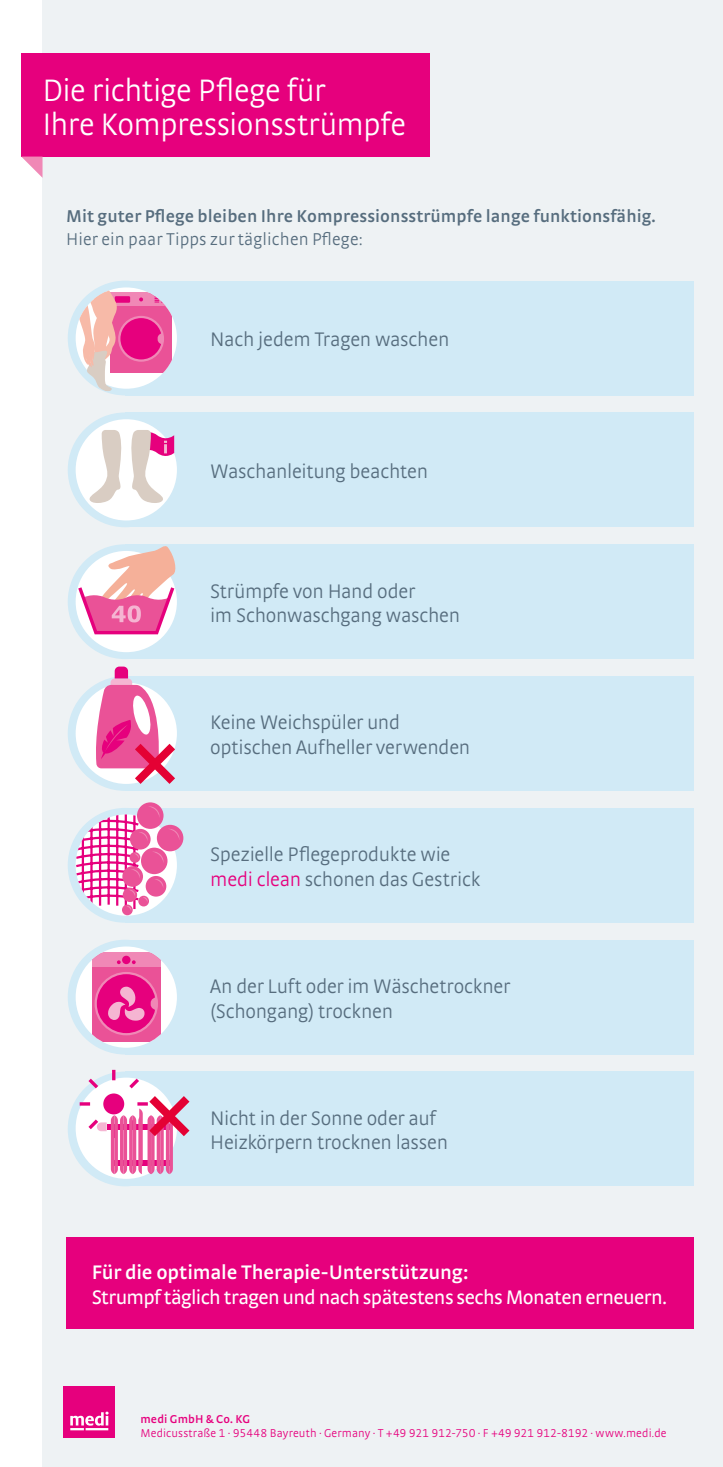
<style>
.page{position:relative;width:723px;height:1467px;background:#fff}
.page>*{position:absolute;margin:0;border:0;box-sizing:border-box;transform-origin:0 0}
.t1{font:300 32.7px/34.2px "medi Strada Pro";letter-spacing:-.015em;color:#fff}
.t2{font:300 20.7px/24.5px "medi Strada Pro";letter-spacing:-.015em;color:#576d7e}
.t3{font:20.7px "medi Strada Pro";letter-spacing:-.03em;color:#fff}
.t4{font:600 20.7px "medi Strada Pro";letter-spacing:-.005em;color:#fff}
.t5{font:600 18px "medi Strada Pro";letter-spacing:.005em;color:#576d7e}
.t6{font:300 18px "medi Strada Pro";letter-spacing:.005em;color:#576d7e}
.t7{font:300 12px "medi Strada Pro";letter-spacing:.005em;color:#e6007d}
.t8{font:600 12px "medi Strada Pro";letter-spacing:.015em;color:#e6007d}
.s1{color:#e6007d}
</style>
<div class="page">
<div style="left:43px;top:0;width:680px;height:1467px;background:#eef2f4"></div>
<div style="left:21px;top:53px;width:408px;height:104px;background:#e6007d"></div>
<svg style="left:22px;top:157px;width:21px;height:21px"></svg>
<div style="left:64px;top:1386px;width:51px;height:51px;background:#e6007d"></div>
<svg style="left:70px;top:1412px;width:39px;height:18px"></svg>
<div style="left:66px;top:1237px;width:627px;height:92px;background:#e6007d"></div>
<div style="left:125px;top:281px;width:568px;height:114px;background:#d1eaf6"></div>
<div style="left:68px;top:281px;width:115px;height:114px;background:#d1eaf6;border-radius:50%"></div>
<div style="left:125px;top:412px;width:568px;height:115px;background:#d1eaf6"></div>
<div style="left:68px;top:412px;width:115px;height:115px;background:#d1eaf6;border-radius:50%"></div>
<div style="left:125px;top:544px;width:568px;height:115px;background:#d1eaf6"></div>
<div style="left:68px;top:544px;width:115px;height:115px;background:#d1eaf6;border-radius:50%"></div>
<div style="left:125px;top:676px;width:568px;height:115px;background:#d1eaf6"></div>
<div style="left:68px;top:676px;width:115px;height:115px;background:#d1eaf6;border-radius:50%"></div>
<div style="left:125px;top:808px;width:568px;height:115px;background:#d1eaf6"></div>
<div style="left:68px;top:808px;width:115px;height:115px;background:#d1eaf6;border-radius:50%"></div>
<div style="left:125px;top:940px;width:568px;height:114px;background:#d1eaf6"></div>
<div style="left:68px;top:940px;width:115px;height:114px;background:#d1eaf6;border-radius:50%"></div>
<div style="left:125px;top:1072px;width:568px;height:114px;background:#d1eaf6"></div>
<svg style="left:68px;top:1072px;width:115px;height:114px"></svg>
<div style="left:76px;top:287px;width:101px;height:102px;background:#fff;border-radius:50%"></div>
<div style="left:110px;top:293px;width:62px;height:80px;background:#ea5297"></div>
<svg style="left:117px;top:293px;width:55px;height:13px"></svg>
<svg style="left:139px;top:297px;width:4px;height:4px"></svg>
<div style="left:115px;top:296px;width:15px;height:7px;background:#e6007d"></div>
<svg style="left:155px;top:297px;width:11px;height:6px"></svg>
<div style="left:119px;top:317px;width:44px;height:44px;background:#e6007d;border-radius:50%"></div>
<div style="left:118px;top:316px;width:46px;height:46px;border:2px solid #f088b6;border-radius:50%"></div>
<svg style="left:158px;top:333px;width:4px;height:12px"></svg>
<svg style="left:76px;top:287px;width:41px;height:105px"></svg>
<div style="left:76px;top:419px;width:101px;height:101px;background:#fff;border-radius:50%"></div>
<svg style="left:89px;top:430px;width:33px;height:73px"></svg>
<svg style="left:131px;top:428px;width:43px;height:75px"></svg>
<div style="left:76px;top:551px;width:101px;height:101px;background:#fff;border-radius:50%"></div>
<svg style="left:76px;top:544px;width:101px;height:92px"></svg>
<div style="left:76px;top:683px;width:101px;height:101px;background:#fff;border-radius:50%"></div>
<svg style="left:94px;top:667px;width:81px;height:117px"></svg>
<div style="left:122px;top:905px;width:11px;height:10px;background:#ea5297;border-radius:50%"></div>
<div style="left:157px;top:825px;width:26px;height:26px;background:#ea5297;border-radius:50%"></div>
<svg style="left:137px;top:802px;width:26px;height:27px"></svg>
<svg style="left:76px;top:806px;width:104px;height:105px"></svg>
<div style="left:76px;top:946px;width:101px;height:102px;background:#fff;border-radius:50%"></div>
<div style="left:92px;top:953px;width:69px;height:89px;background:#ea5297"></div>
<div style="left:92px;top:953px;width:69px;height:14px;background:#f088b6"></div>
<div style="left:122px;top:956px;width:8px;height:8px;background:#e6007d;border-radius:50%"></div>
<svg style="left:117px;top:960px;width:4px;height:4px"></svg>
<svg style="left:132px;top:960px;width:4px;height:4px"></svg>
<div style="left:96px;top:973px;width:61px;height:61px;background:#e6007d;border-radius:50%"></div>
<div style="left:95px;top:972px;width:63px;height:63px;border:2px solid #f088b6;border-radius:50%"></div>
<svg style="left:151px;top:997px;width:5px;height:13px"></svg>
<svg style="left:108px;top:987px;width:37px;height:34px"></svg>
<svg style="left:76px;top:1069px;width:113px;height:105px"></svg>
<h1 class="t1" style="left:43px;top:73px;width:365px">Die richtige Pflege für<br>Ihre Kompressionsstrümpfe</h1>
<p class="t5" style="left:66px;top:204px;width:591px">Mit guter Pflege bleiben Ihre Kompressionsstrümpfe lange funktionsfähig.</p>
<p class="t6" style="left:66px;top:228px;width:298px">Hier ein paar Tipps zur täglichen Pflege:</p>
<p class="t2" style="left:210px;top:327px;width:241px">Nach jedem Tragen waschen</p>
<p class="t2" style="left:210px;top:459px;width:219px">Waschanleitung beachten</p>
<p class="t2" style="left:210px;top:578px;width:251px">Strümpfe von Hand oder<br>im Schonwaschgang waschen</p>
<p class="t2" style="left:210px;top:710px;width:262px">Keine Weichspüler und optischen Aufheller verwenden</p>
<p class="t2" style="left:210px;top:842px;width:271px">Spezielle Pflegeprodukte wie <span class="s1">medi clean</span> schonen das Gestrick</p>
<p class="t2" style="left:210px;top:974px;width:301px">An der Luft oder im Wäschetrockner (Schongang) trocknen</p>
<p class="t2" style="left:210px;top:1105px;width:239px">Nicht in der Sonne oder auf<br>Heizkörpern trocknen lassen</p>
<p class="t4" style="left:92px;top:1259px;width:378px">Für die optimale Therapie-Unterstützung:</p>
<p class="t3" style="left:92px;top:1284px;width:577px">Strumpf täglich tragen und nach spätestens sechs Monaten erneuern.</p>
<p class="t8" style="left:140px;top:1411px;width:111px">medi GmbH &amp; Co. KG</p>
<p class="t7" style="left:140px;top:1426px;width:528px">Medicusstraße 1 · 95448 Bayreuth · Germany · T +49 921 912-750 · F +49 921 912-8192 · www.medi.de</p>
</div>
